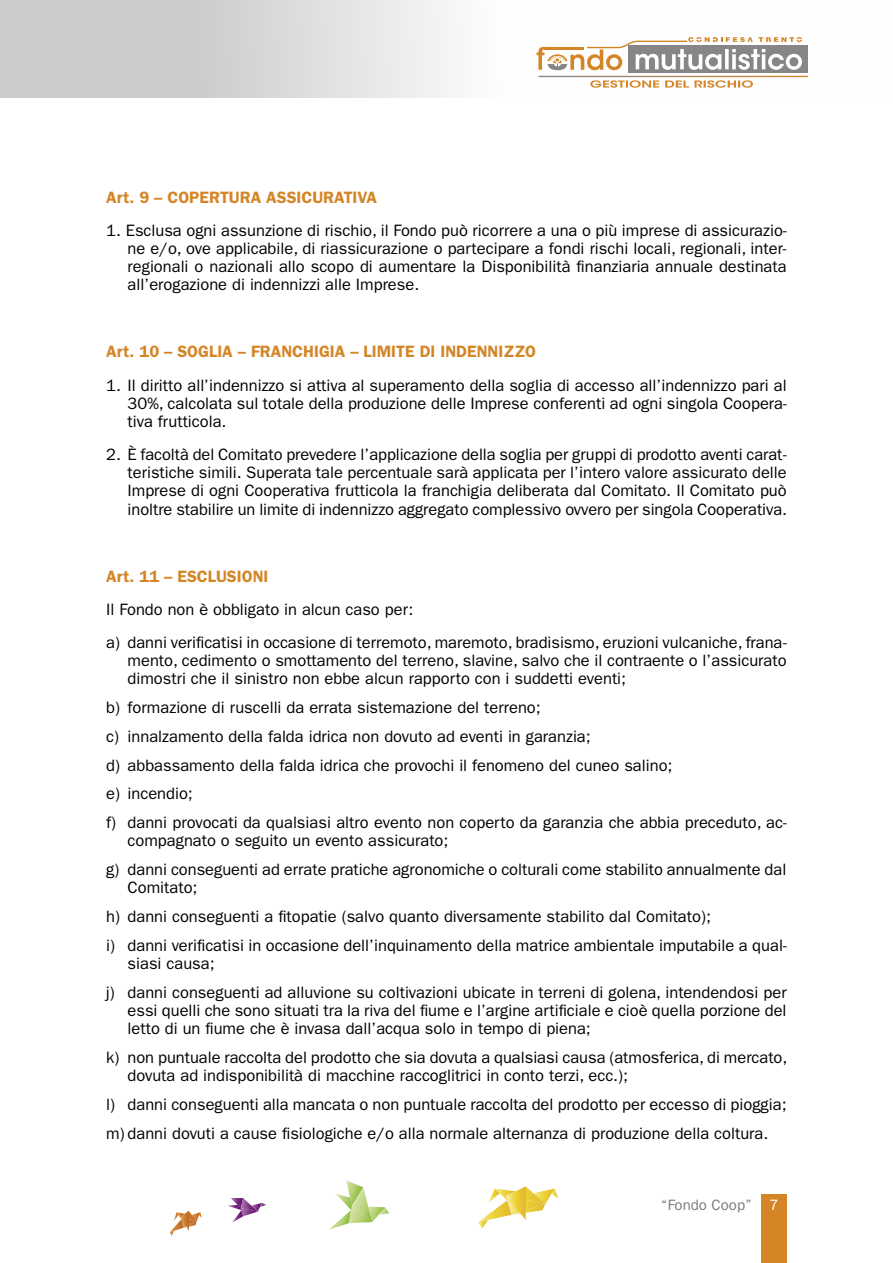
<style>
.page{position:relative;width:893px;height:1263px;background:#fff}
.page>*{position:absolute;margin:0;border:0;box-sizing:border-box;transform-origin:0 0}
.t1{font:16.5px/18.1px "ITC Franklin Gothic Std";color:#000}
.t2{font:600 16.5px "ITC Franklin Gothic Std";color:#d48627}
.t3{font:15px "ITC Franklin Gothic Std";color:#7c7c7c}
.s1{color:#fff}
</style>
<div class="page">
<svg style="left:478px;top:1186px;width:80px;height:42px"></svg>
<svg style="left:170px;top:1211px;width:32px;height:25px"></svg>
<svg style="left:329px;top:1180px;width:60px;height:50px"></svg>
<svg style="left:228px;top:1198px;width:38px;height:25px"></svg>
<svg style="left:0;top:0;width:808px;height:98px"></svg>
<svg style="left:590px;top:80px;width:163px;height:8px"></svg>
<div style="left:629px;top:46px;width:179px;height:27px;background:#878587"></div>
<svg style="left:537px;top:37px;width:265px;height:33px"></svg>
<hr style="left:538px;top:76px;width:270px;height:1px;background:#fff">
<hr style="left:544px;top:47px;width:40px;height:3px;background:#d48627">
<div style="left:761px;top:1195px;width:26px;height:68px;background:#d48627"></div>
<p class="t2" style="left:106px;top:187px;width:272px">Art. 9 – COPERTURA ASSICURATIVA</p>
<p class="t1" style="left:128px;top:221px;width:661px;text-align:justify;text-indent:-21px">1. Esclusa ogni assunzione di rischio, il Fondo può ricorrere a una o più imprese di assicurazio&shy;ne e/o, ove applicabile, di riassicurazione o partecipare a fondi rischi locali, regionali, inter&shy;regionali o nazionali allo scopo di aumentare la Disponibilità finanziaria annuale destinata all’erogazione di indennizzi alle Imprese.</p>
<p class="t2" style="left:106px;top:342px;width:431px">Art. 10 – SOGLIA – FRANCHIGIA – LIMITE DI INDENNIZZO</p>
<p class="t1" style="left:128px;top:376px;width:661px;text-align:justify;text-indent:-21px">1. Il diritto all’indennizzo si attiva al superamento della soglia di accesso all’indennizzo pari al 30%, calcolata sul totale della produzione delle Imprese conferenti ad ogni singola Coopera&shy;tiva frutticola.</p>
<p class="t1" style="left:128px;top:445px;width:661px;text-align:justify;text-indent:-21px">2. È facoltà del Comitato prevedere l’applicazione della soglia per gruppi di prodotto aventi carat&shy;teristiche simili. Superata tale percentuale sarà applicata per l’intero valore assicurato delle Imprese di ogni Cooperativa frutticola la franchigia deliberata dal Comitato. Il Comitato può inoltre stabilire un limite di indennizzo aggregato complessivo ovvero per singola Cooperativa.</p>
<p class="t2" style="left:106px;top:566px;width:164px">Art. 11 – ESCLUSIONI</p>
<p class="t1" style="left:106px;top:593px;width:682px;line-height:33.2px">Il Fondo non è obbligato in alcun caso per:<br>a) danni verificatisi in occasione di terremoto, maremoto, bradisismo, eruzioni vulcaniche, frana-</p>
<p class="t1" style="left:128px;top:652px;width:661px">mento, cedimento o smottamento del terreno, slavine, salvo che il contraente o l’assicurato dimostri che il sinistro non ebbe alcun rapporto con i suddetti eventi;</p>
<p class="t1" style="left:106px;top:693px;width:682px;line-height:28.8px">b) formazione di ruscelli da errata sistemazione del terreno;<br>c) innalzamento della falda idrica non dovuto ad eventi in garanzia;<br>d) abbassamento della falda idrica che provochi il fenomeno del cuneo salino;<br>e) incendio;<br>f) danni provocati da qualsiasi altro evento non coperto da garanzia che abbia preceduto, ac-</p>
<p class="t1" style="left:106px;top:826px;width:682px;line-height:28.8px;text-indent:21px">compagnato o seguito un evento assicurato;<br>g) danni conseguenti ad errate pratiche agronomiche o colturali come stabilito annualmente dal</p>
<p class="t1" style="left:106px;top:873px;width:682px;line-height:28.8px;text-indent:21px">Comitato;<br>h) danni conseguenti a fitopatie (salvo quanto diversamente stabilito dal Comitato);<br>i) danni verificatisi in occasione dell’inquinamento della matrice ambientale imputabile a qual-</p>
<p class="t1" style="left:106px;top:949px;width:682px;line-height:28.8px;text-indent:21px">siasi causa;<br>j) danni conseguenti ad alluvione su coltivazioni ubicate in terreni di golena, intendendosi per</p>
<p class="t1" style="left:128px;top:1001px;width:660px">essi quelli che sono situati tra la riva del fiume e l’argine artificiale e cioè quella porzione del letto di un fiume che è invasa dall’acqua solo in tempo di piena;</p>
<p class="t1" style="left:128px;top:1048px;width:661px;text-indent:-21px">k) non puntuale raccolta del prodotto che sia dovuta a qualsiasi causa (atmosferica, di mercato, dovuta ad indisponibilità di macchine raccoglitrici in conto terzi, ecc.);</p>
<p class="t1" style="left:106px;top:1090px;width:682px;line-height:28.8px">l) danni conseguenti alla mancata o non puntuale raccolta del prodotto per eccesso di pioggia; m) danni dovuti a cause fisiologiche e/o alla normale alternanza di produzione della coltura.</p>
<p class="t3" style="left:661px;top:1196px;width:119px">“Fondo Coop” <span class="s1">7</span></p>
</div>
